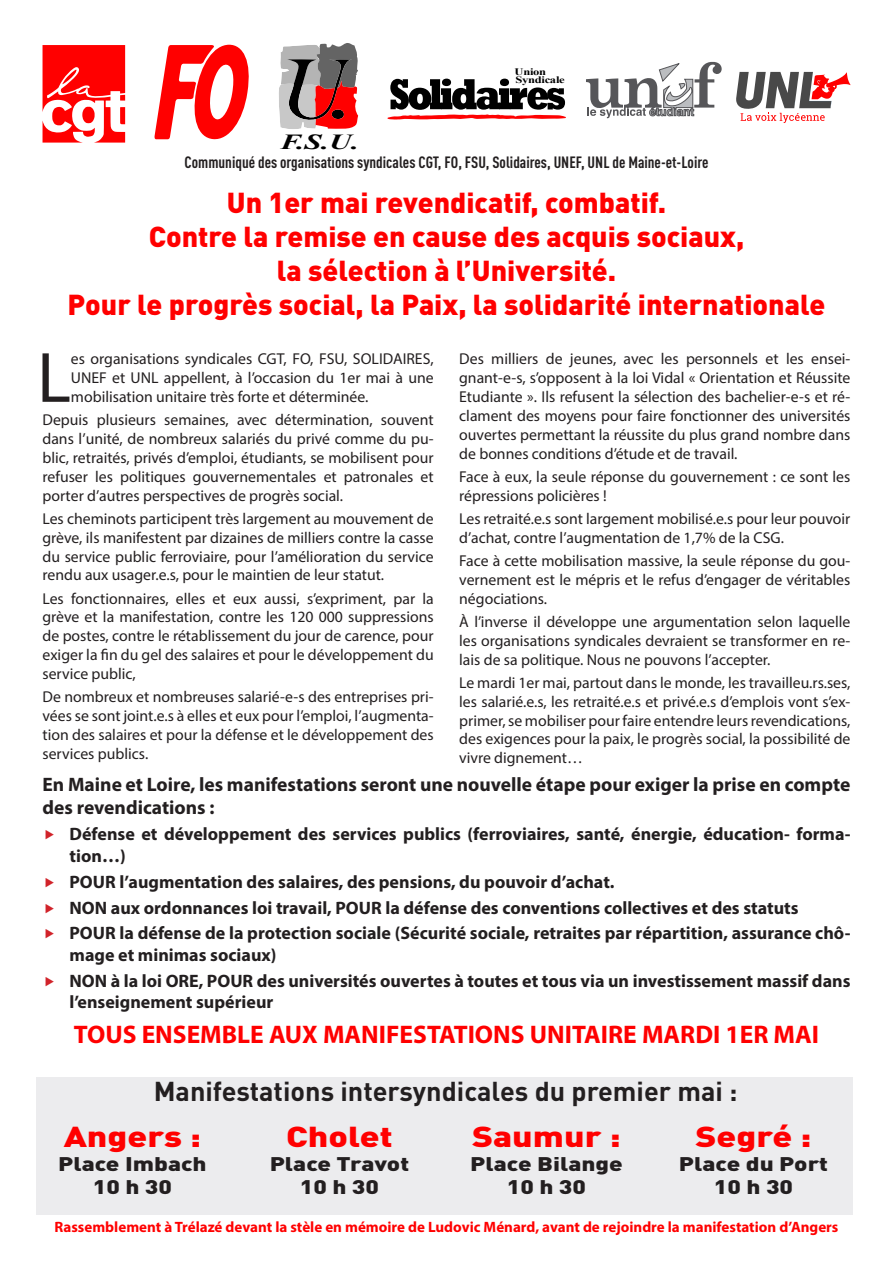
<style>
.page{position:relative;width:893px;height:1263px;background:#fff}
.page>*{position:absolute;margin:0;border:0;box-sizing:border-box;transform-origin:0 0}
.t1{font:71.85px "Myriad Pro";color:#231f20}
.Style_de_paragraphe{font:900 28.5px/34.2px "DIN Pro";color:#f00;text-align:center}
.Style_de_paragraphe-2{font:900 28.5px "DIN Pro";color:#f00;scale:1.25 1}
.t2{font:700 27px "DIN Pro";color:#231f20}
.t3{font:700 25.5px "Myriad Pro";color:#f00}
.t4{font:italic 700 21.45px "Times New Roman";color:#000;scale:1.43 1}
.t5{font:700 19.5px/23.4px "Myriad Pro";color:#231f20}
.Style_de_paragraphe-3{font:900 19.5px/23.4px "DIN Pro";color:#231f20;text-align:center;scale:1.25 1}
.t6{font:700 18px/21.6px "Myriad Pro";color:#231f20}
.t7{font:700 condensed 16.2px "DIN Pro";color:#231f20}
.t8{font:15.75px/18.9px "Myriad Pro";color:#231f20;text-align:justify}
.t9{font:700 15px "Myriad Pro";color:#f00}
.t10{font:700 9.9px/8.1px "Times New Roman";letter-spacing:-.02em;color:#000;scale:1.27 1}
</style>
<div class="page">
<div style="left:37px;top:1077px;width:816px;height:137px;background:#ececee"></div>
<svg style="left:279px;top:43px;width:80px;height:86px;background:#a87272"></svg>
<svg style="left:154px;top:45px;width:95px;height:95px"></svg>
<svg style="left:387px;top:79px;width:179px;height:41px"></svg>
<svg style="left:43px;top:45px;width:82px;height:98px"></svg>
<svg style="left:736px;top:72px;width:114px;height:51px"></svg>
<svg style="left:586px;top:62px;width:136px;height:57px"></svg>
<p class="t4" style="left:280px;top:127px;width:57px">F.S.U.</p>
<p class="t10" style="left:515px;top:67px;width:41px">Union<br>Syndicale</p>
<p class="t7" style="left:184px;top:150px;width:525px">Communiqué des organisations syndicales CGT, FO, FSU, Solidaires, UNEF, UNL de Maine-et-Loire</p>
<p class="Style_de_paragraphe" style="left:68px;top:182px;width:759px">Un 1er mai revendicatif, combatif.<br>Contre la remise en cause des acquis sociaux,<br>la sélection à l’Université.<br>Pour le progrès social, la Paix, la solidarité internationale</p>
<p class="t1" style="left:37px;top:333px;width:35px">L</p>
<p class="t8" style="left:71px;top:349px;width:364px">es organisations syndicales CGT, FO, FSU, SOLIDAIRES, UNEF et UNL appellent, à l’occasion du 1er mai à une mobilisation unitaire très forte et déterminée.</p>
<p class="t8" style="left:43px;top:410px;width:393px">Depuis plusieurs semaines, avec détermination, souvent dans l’unité, de nombreux salariés du privé comme du pu&shy;blic, retraités, privés d’emploi, étudiants, se mobilisent pour refuser les politiques gouvernementales et patronales et porter d’autres perspectives de progrès social.</p>
<p class="t8" style="left:43px;top:509px;width:393px">Les cheminots participent très largement au mouvement de grève, ils manifestent par dizaines de milliers contre la casse du service public ferroviaire, pour l’amélioration du service rendu aux usager.e.s, pour le maintien de leur statut.</p>
<p class="t8" style="left:43px;top:589px;width:393px">Les fonctionnaires, elles et eux aussi, s’expriment, par la grève et la manifestation, contre les 120 000 suppressions de postes, contre le rétablissement du jour de carence, pour exiger la fin du gel des salaires et pour le développement du service public,</p>
<p class="t8" style="left:43px;top:687px;width:393px">De nombreux et nombreuses salarié-e-s des entreprises pri&shy;vées se sont joint.e.s à elles et eux pour l’emploi, l’augmenta&shy;tion des salaires et pour la défense et le développement des services publics.</p>
<p class="t8" style="left:459px;top:349px;width:393px">Des milliers de jeunes, avec les personnels et les ensei&shy;gnant-e-s, s’opposent à la loi Vidal « Orientation et Réussite Etudiante ». Ils refusent la sélection des bachelier-e-s et ré&shy;clament des moyens pour faire fonctionner des universités ouvertes permettant la réussite du plus grand nombre dans de bonnes conditions d’étude et de travail.</p>
<p class="t8" style="left:459px;top:467px;width:393px">Face à eux, la seule réponse du gouvernement : ce sont les répressions policières !</p>
<p class="t8" style="left:459px;top:509px;width:393px">Les retraité.e.s sont largement mobilisé.e.s pour leur pouvoir d’achat, contre l’augmentation de 1,7% de la CSG.</p>
<p class="t8" style="left:459px;top:551px;width:393px">Face à cette mobilisation massive, la seule réponse du gou&shy;vernement est le mépris et le refus d’engager de véritables négociations.</p>
<p class="t8" style="left:459px;top:612px;width:393px">À l’inverse il développe une argumentation selon laquelle les organisations syndicales devraient se transformer en re&shy;lais de sa politique. Nous ne pouvons l’accepter.</p>
<p class="t8" style="left:459px;top:673px;width:393px">Le mardi 1er mai, partout dans le monde, les travailleu.rs.ses, les salarié.e.s, les retraité.e.s et privé.e.s d’emplois vont s’ex&shy;primer, se mobiliser pour faire entendre leurs revendications, des exigences pour la paix, le progrès social, la possibilité de vivre dignement…</p>
<p class="t5" style="left:43px;top:772px;width:809px">En Maine et Loire, les manifestations seront une nouvelle étape pour exiger la prise en compte des revendications :</p>
<p class="t6" style="left:70px;top:823px;width:782px">Défense et développement des services publics (ferroviaires, santé, énergie, éducation- forma&shy;tion…)</p>
<p class="t6" style="left:70px;top:870px;width:546px">POUR l’augmentation des salaires, des pensions, du pouvoir d’achat.</p>
<p class="t6" style="left:70px;top:896px;width:731px">NON aux ordonnances loi travail, POUR la défense des conventions collectives et des statuts</p>
<p class="t6" style="left:70px;top:922px;width:782px">POUR la défense de la protection sociale (Sécurité sociale, retraites par répartition, assurance chô&shy;mage et minimas sociaux)</p>
<p class="t6" style="left:70px;top:969px;width:782px">NON à la loi ORE, POUR des universités ouvertes à toutes et tous via un investissement massif dans l’enseignement supérieur</p>
<p class="t3" style="left:74px;top:1018px;width:747px">TOUS ENSEMBLE AUX MANIFESTATIONS UNITAIRE MARDI 1ER MAI</p>
<p class="t2" style="left:154px;top:1069px;width:585px">Manifestations intersyndicales du premier mai :</p>
<p class="Style_de_paragraphe-2" style="left:64px;top:1112px;width:112px">Angers :</p>
<p class="Style_de_paragraphe-3" style="left:58px;top:1149px;width:120px">Place Imbach<br>10 h 30</p>
<p class="Style_de_paragraphe-2" style="left:286px;top:1112px;width:87px">Cholet</p>
<p class="Style_de_paragraphe-3" style="left:270px;top:1149px;width:113px">Place Travot<br>10 h 30</p>
<p class="Style_de_paragraphe-2" style="left:472px;top:1112px;width:121px">Saumur :</p>
<p class="Style_de_paragraphe-3" style="left:470px;top:1149px;width:124px">Place Bilange<br>10 h 30</p>
<p class="Style_de_paragraphe-2" style="left:695px;top:1112px;width:94px">Segré :</p>
<p class="Style_de_paragraphe-3" style="left:679px;top:1149px;width:121px">Place du Port<br>10 h 30</p>
<p class="t9" style="left:55px;top:1217px;width:785px">Rassemblement à Trélazé devant la stèle en mémoire de Ludovic Ménard, avant de rejoindre la manifestation d’Angers</p>
</div>
